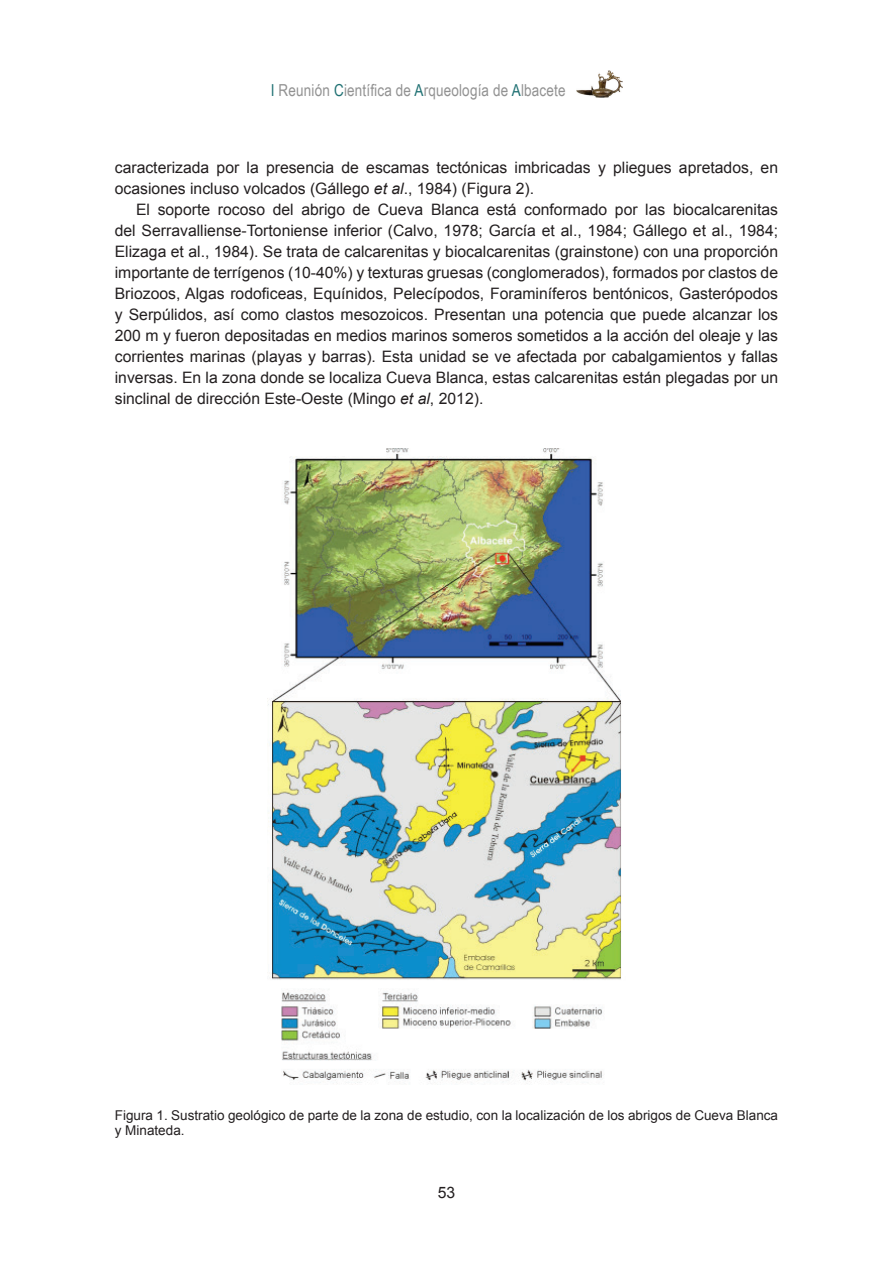
<style>
.page{position:relative;width:893px;height:1263px;background:#fff}
.page>*{position:absolute;margin:0;border:0;box-sizing:border-box;transform-origin:0 0}
.t1{font:16.5px "Arial Narrow";letter-spacing:.01em;color:#929292}
.t2{font:15.75px/21px "Arial";color:#231f20}
.t3{font:13.5px/15px "Arial";color:#231f20}
.s1{color:#207173}
.s2{font-style:italic}
</style>
<div class="page">
<img style="left:576px;top:71px;width:46px;height:26px">
<img style="left:267px;top:449px;width:354px;height:635px">
<p class="t1" style="left:271px;top:81px;width:296px"><span class="s1">I</span> Reunión <span class="s1">C</span>ientífica de <span class="s1">A</span>rqueología de <span class="s1">A</span>lbacete</p>
<p class="t2" style="left:115px;top:158px;width:665px">caracterizada por la presencia de escamas tectónicas imbricadas y pliegues apretados, en ocasiones incluso volcados (Gállego <span class="s2">et al</span>., 1984) (Figura 2).</p>
<p class="t2" style="left:115px;top:200px;width:665px;text-align:justify;text-indent:21px">El soporte rocoso del abrigo de Cueva Blanca está conformado por las biocalcarenitas del Serravalliense-Tortoniense inferior (Calvo, 1978; García et al., 1984; Gállego et al., 1984; Elizaga et al., 1984). Se trata de calcarenitas y biocalcarenitas (grainstone) con una proporción importante de terrígenos (10-40%) y texturas gruesas (conglomerados), formados por clastos de Briozoos, Algas rodoficeas, Equínidos, Pelecípodos, Foraminíferos bentónicos, Gasterópodos y Serpúlidos, así como clastos mesozoicos. Presentan una potencia que puede alcanzar los 200 m y fueron depositadas en medios marinos someros sometidos a la acción del oleaje y las corrientes marinas (playas y barras). Esta unidad se ve afectada por cabalgamientos y fallas inversas. En la zona donde se localiza Cueva Blanca, estas calcarenitas están plegadas por un sinclinal de dirección Este-Oeste (Mingo <span class="s2">et al</span>, 2012).</p>
<p class="t3" style="left:115px;top:1109px;width:665px">Figura 1. Sustratio geológico de parte de la zona de estudio, con la localización de los abrigos de Cueva Blanca y Minateda.</p>
<p class="t2" style="left:438px;top:1183px;width:19px">53</p>
</div>
